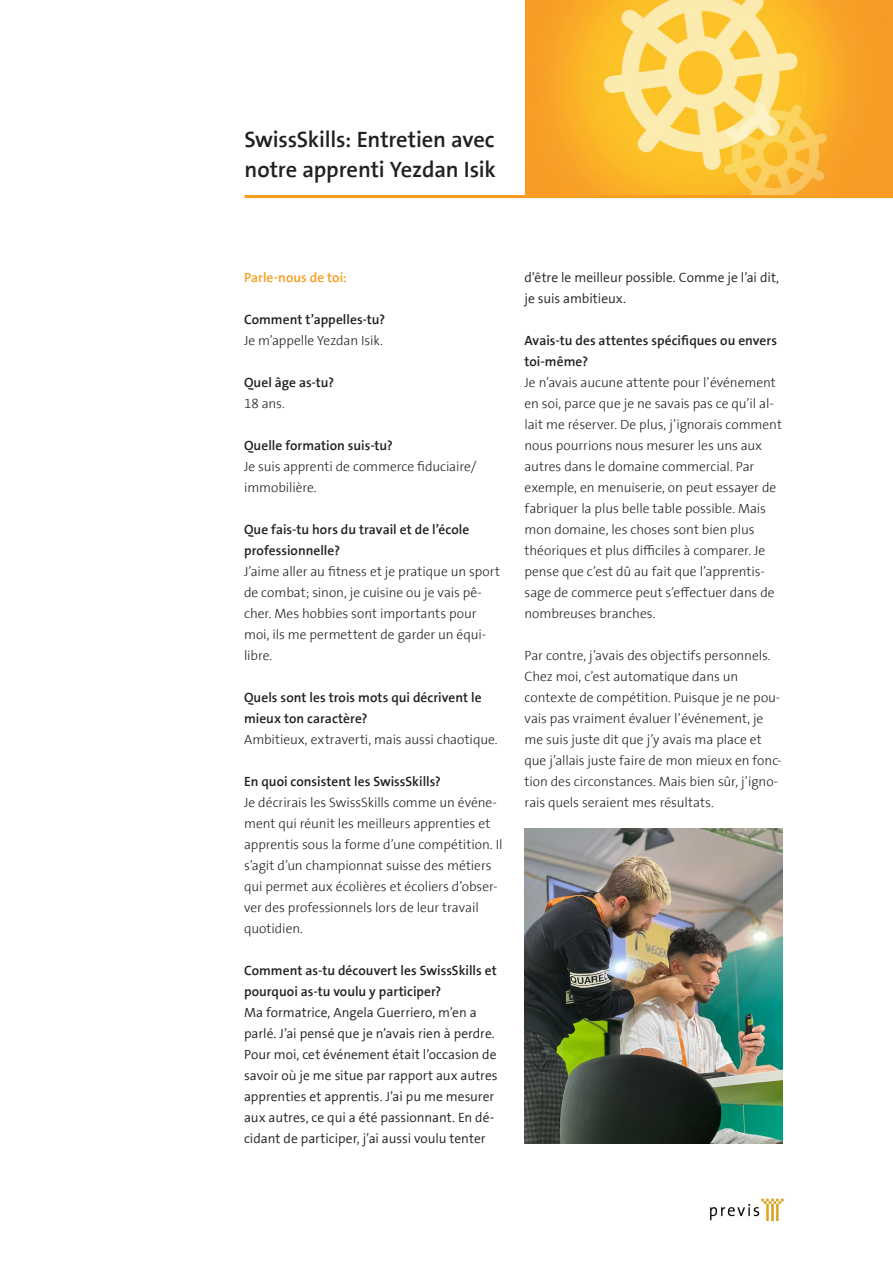
<style>
.page{position:relative;width:893px;height:1263px;background:#fff}
.page>*{position:absolute;margin:0;border:0;box-sizing:border-box;transform-origin:0 0}
.Haupttitel{font:300 22.5px/30px "Previs The Sans";letter-spacing:-.01em;color:#231f20}
.Lauftext{font:300 13.5px/21px "Previs The Sans";letter-spacing:-.005em;color:#231f20}
.Lauftext-2{font:300 13.5px/21px "Previs The Sans";color:#231f20}
.Lauftext-3{font:300 13.5px/21px "Previs The Sans";color:#231f20}
.Lauftext-4{font:300 13.5px "Previs The Sans";color:#f89c1c}
</style>
<div class="page">
<img style="left:710px;top:1198px;width:74px;height:22px">
<hr style="left:244px;top:195px;width:649px;height:3px;background:#f89c1c">
<img style="left:525px;top:0;width:368px;height:195px">
<img style="left:524px;top:828px;width:259px;height:315px">
<p class="Haupttitel" style="left:244px;top:125px;width:253px">SwissSkills: Entretien avec notre apprenti Yezdan Isik</p>
<p class="Lauftext-4" style="left:244px;top:270px;width:104px">Parle-nous de toi:</p>
<p class="Lauftext-3" style="left:244px;top:309px;width:143px">Comment t’appelles-tu?</p>
<p class="Lauftext" style="left:244px;top:331px;width:140px">Je m’appelle Yezdan Isik.</p>
<p class="Lauftext-3" style="left:244px;top:372px;width:92px">Quel âge as-tu?</p>
<p class="Lauftext" style="left:244px;top:394px;width:42px">18 ans.</p>
<p class="Lauftext-3" style="left:244px;top:435px;width:150px">Quelle formation suis-tu?</p>
<p class="Lauftext" style="left:244px;top:457px;width:234px">Je suis apprenti de commerce fiduciaire/ immobilière.</p>
<p class="Lauftext-3" style="left:244px;top:519px;width:227px">Que fais-tu hors du travail et de l’école professionnelle?</p>
<p class="Lauftext" style="left:244px;top:562px;width:257px">J’aime aller au fitness et je pratique un sport de combat; sinon, je cuisine ou je vais pê&shy;cher. Mes hobbies sont importants pour moi, ils me permettent de garder un équi&shy;libre.</p>
<p class="Lauftext-3" style="left:244px;top:687px;width:239px">Quels sont les trois mots qui décrivent le mieux ton caractère?</p>
<p class="Lauftext" style="left:244px;top:730px;width:255px">Ambitieux, extraverti, mais aussi chaotique.</p>
<p class="Lauftext-3" style="left:244px;top:771px;width:198px">En quoi consistent les SwissSkills?</p>
<p class="Lauftext" style="left:244px;top:793px;width:260px">Je décrirais les SwissSkills comme un événe&shy;ment qui réunit les meilleurs apprenties et apprentis sous la forme d’une compétition. Il s’agit d’un championnat suisse des métiers qui permet aux écolières et écoliers d’obser&shy;ver des professionnels lors de leur travail quotidien.</p>
<p class="Lauftext-3" style="left:244px;top:960px;width:254px">Comment as-tu découvert les SwissSkills et pourquoi as-tu voulu y participer?</p>
<p class="Lauftext-2" style="left:244px;top:1002px;width:255px">Ma formatrice, Angela Guerriero, m’en a parlé. J’ai pensé que je n’avais rien à perdre.<br>Pour moi, cet événement était l’occasion de savoir où je me situe par rapport aux autres apprenties et apprentis. J’ai pu me mesurer aux autres, ce qui a été passionnant. En dé&shy;cidant de participer, j’ai aussi voulu tenter</p>
<p class="Lauftext-2" style="left:524px;top:267px;width:256px">d’être le meilleur possible. Comme je l’ai dit, je suis ambitieux.</p>
<p class="Lauftext-3" style="left:524px;top:330px;width:254px">Avais-tu des attentes spécifiques ou envers toi-même?</p>
<p class="Lauftext" style="left:524px;top:373px;width:259px">Je n’avais aucune attente pour l’événement en soi, parce que je ne savais pas ce qu’il al&shy;lait me réserver. De plus, j’ignorais comment nous pourrions nous mesurer les uns aux autres dans le domaine commercial. Par exemple, en menuiserie, on peut essayer de fabriquer la plus belle table possible. Mais mon domaine, les choses sont bien plus théoriques et plus difficiles à comparer. Je pense que c’est dû au fait que l’apprentis&shy;sage de commerce peut s’effectuer dans de nombreuses branches.</p>
<p class="Lauftext" style="left:524px;top:646px;width:258px">Par contre, j’avais des objectifs personnels.<br>Chez moi, c’est automatique dans un contexte de compétition. Puisque je ne pou&shy;vais pas vraiment évaluer l’événement, je me suis juste dit que j’y avais ma place et que j’allais juste faire de mon mieux en fonc&shy;tion des circonstances. Mais bien sûr, j’igno&shy;rais quels seraient mes résultats.</p>
</div>
